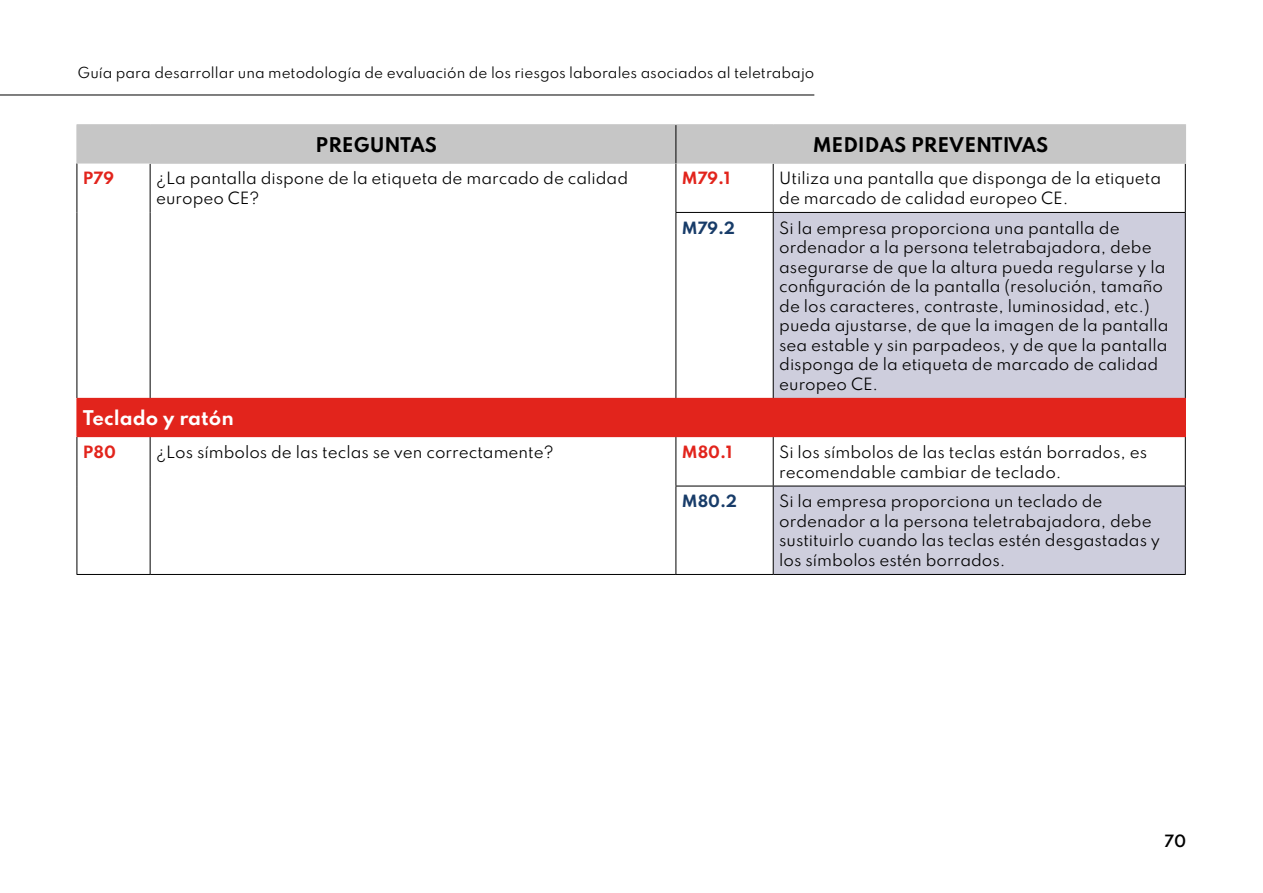
<style>
.page{position:relative;width:1263px;height:893px;background:#fff}
.page>*{position:absolute;margin:0;border:0;box-sizing:border-box;transform-origin:0 0}
.t1{font:700 18px "Spartan";color:#000}
.t2{font:700 18px "Spartan";color:#fff}
.t3{font:15px/19.5px "Spartan";color:#000}
.t4{font:700 15px "Spartan";color:#e2241c}
.t5{font:700 15px "Spartan";color:#183c69}
.t6{font:600 15px "Spartan";color:#000}
.t7{font:13.5px "Spartan";color:#000}
</style>
<div class="page">
<hr style="left:0;top:95px;width:814px;height:1px;background:#000">
<div style="left:78px;top:125px;width:1106px;height:38px;background:#c6c6c6"></div>
<svg style="left:774px;top:213px;width:411px;height:361px;background:#d4d4e1"></svg>
<div style="left:77px;top:398px;width:1108px;height:39px;background:#e2241c"></div>
<hr style="left:77px;top:163px;width:1px;height:49px;background:#000">
<hr style="left:77px;top:212px;width:1px;height:186px;background:#000">
<hr style="left:77px;top:437px;width:1px;height:49px;background:#000">
<hr style="left:77px;top:486px;width:1px;height:88px;background:#000">
<hr style="left:675px;top:212px;width:98px;height:1px;background:#000">
<hr style="left:773px;top:212px;width:413px;height:1px;background:#000">
<hr style="left:675px;top:486px;width:98px;height:1px;background:#000">
<hr style="left:773px;top:486px;width:413px;height:1px;background:#000">
<hr style="left:77px;top:574px;width:73px;height:1px;background:#000">
<hr style="left:150px;top:574px;width:526px;height:1px;background:#000">
<hr style="left:676px;top:574px;width:97px;height:1px;background:#000">
<hr style="left:773px;top:574px;width:413px;height:1px;background:#000">
<hr style="left:150px;top:164px;width:1px;height:48px;background:#000">
<hr style="left:675px;top:163px;width:1px;height:49px;background:#000">
<hr style="left:773px;top:164px;width:1px;height:48px;background:#000">
<hr style="left:1185px;top:164px;width:1px;height:48px;background:#000">
<hr style="left:150px;top:212px;width:1px;height:186px;background:#000">
<hr style="left:675px;top:213px;width:1px;height:185px;background:#000">
<hr style="left:773px;top:213px;width:1px;height:185px;background:#000">
<hr style="left:1185px;top:213px;width:1px;height:185px;background:#000">
<hr style="left:150px;top:437px;width:1px;height:49px;background:#000">
<hr style="left:675px;top:437px;width:1px;height:49px;background:#000">
<hr style="left:773px;top:437px;width:1px;height:49px;background:#000">
<hr style="left:1185px;top:437px;width:1px;height:49px;background:#000">
<hr style="left:150px;top:486px;width:1px;height:88px;background:#000">
<hr style="left:675px;top:486px;width:1px;height:88px;background:#000">
<hr style="left:773px;top:486px;width:1px;height:88px;background:#000">
<hr style="left:1185px;top:486px;width:1px;height:88px;background:#000">
<hr style="left:77px;top:124px;width:73px;height:1px;background:#c6c6c6">
<hr style="left:77px;top:125px;width:1px;height:38px;background:#c6c6c6">
<hr style="left:150px;top:124px;width:526px;height:1px;background:#c6c6c6">
<hr style="left:676px;top:124px;width:97px;height:1px;background:#c6c6c6">
<hr style="left:773px;top:124px;width:413px;height:1px;background:#c6c6c6">
<hr style="left:77px;top:163px;width:73px;height:1px;background:#c6c6c6">
<hr style="left:676px;top:163px;width:97px;height:1px;background:#c6c6c6">
<hr style="left:1184px;top:125px;width:2px;height:37px;background:#c6c6c6">
<hr style="left:150px;top:162px;width:525px;height:2px;background:#c6c6c6">
<hr style="left:773px;top:162px;width:413px;height:2px;background:#c6c6c6">
<hr style="left:773px;top:398px;width:413px;height:1px;background:#e2241c">
<hr style="left:1185px;top:399px;width:1px;height:37px;background:#e2241c">
<hr style="left:773px;top:436px;width:413px;height:1px;background:#e2241c">
<hr style="left:675px;top:125px;width:1px;height:38px;background:#000">
<p class="t7" style="left:78px;top:62px;width:738px">Guía para desarrollar una metodología de evaluación de los riesgos laborales asociados al teletrabajo</p>
<p class="t1" style="left:316px;top:131px;width:123px">PREGUNTAS</p>
<p class="t1" style="left:813px;top:131px;width:237px">MEDIDAS PREVENTIVAS</p>
<p class="t4" style="left:83px;top:167px;width:33px">P79</p>
<p class="t3" style="left:156px;top:168px;width:473px">¿La pantalla dispone de la etiqueta de marcado de calidad europeo CE?</p>
<p class="t4" style="left:682px;top:167px;width:50px">M79.1</p>
<p class="t3" style="left:779px;top:168px;width:383px">Utiliza una pantalla que disponga de la etiqueta de marcado de calidad europeo CE.</p>
<p class="t5" style="left:682px;top:217px;width:55px">M79.2</p>
<p class="t3" style="left:779px;top:218px;width:391px">Si la empresa proporciona una pantalla de ordenador a la persona teletrabajadora, debe asegurarse de que la altura pueda regularse y la configuración de la pantalla (resolución, tamaño de los caracteres, contraste, luminosidad, etc.) pueda ajustarse, de que la imagen de la pantalla sea estable y sin parpadeos, y de que la pantalla disponga de la etiqueta de marcado de calidad europeo CE.</p>
<p class="t2" style="left:83px;top:404px;width:152px">Teclado y ratón</p>
<p class="t4" style="left:83px;top:441px;width:35px">P80</p>
<p class="t3" style="left:156px;top:442px;width:399px">¿Los símbolos de las teclas se ven correctamente?</p>
<p class="t4" style="left:682px;top:441px;width:52px">M80.1</p>
<p class="t3" style="left:779px;top:442px;width:369px">Si los símbolos de las teclas están borrados, es recomendable cambiar de teclado.</p>
<p class="t5" style="left:682px;top:490px;width:57px">M80.2</p>
<p class="t3" style="left:779px;top:491px;width:382px">Si la empresa proporciona un teclado de ordenador a la persona teletrabajadora, debe sustituirlo cuando las teclas estén desgastadas y los símbolos estén borrados.</p>
<p class="t6" style="left:1164px;top:830px;width:23px">70</p>
</div>
